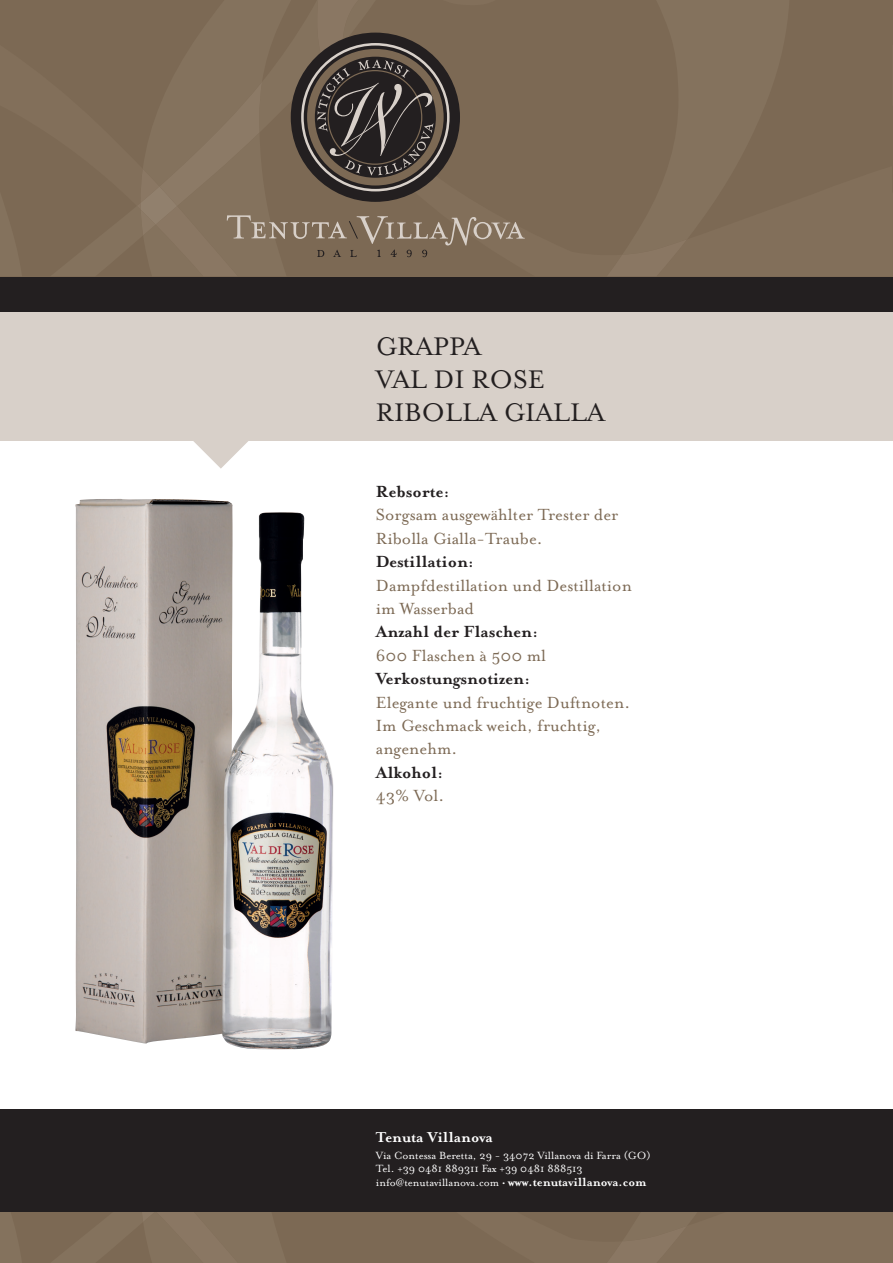
<style>
.page{position:relative;width:893px;height:1263px;background:#fff}
.page>*{position:absolute;margin:0;border:0;box-sizing:border-box;transform-origin:0 0}
.t1{font:29.25px/33.2px "Mrs Eaves Roman";color:#231f20}
.t2{font:18.6px/23.4px "Mrs Eaves Roman";color:#7c6954}
.t3{font:700 18.6px "Mrs Eaves";color:#231f20}
.t4{font:700 16.5px "Mrs Eaves";color:#fff}
.t5{font:12px/13.5px "Mrs Eaves Roman";color:#fff}
.s1{font-family:"Mrs Eaves";font-weight:700;font-size:13.5px}
</style>
<div class="page">
<div style="left:0;top:1118px;width:893px;height:145px;background:#7c6954"></div>
<svg style="left:607px;top:1227px;width:79px;height:36px"></svg>
<div style="left:142px;top:1212px;width:95px;height:51px;background:#84725d"></div>
<div style="left:0;top:276px;width:893px;height:47px;background:#231f20"></div>
<div style="left:0;top:1110px;width:893px;height:102px;background:#231f20"></div>
<div style="left:0;top:313px;width:893px;height:128px;background:#d8d0c9"></div>
<svg style="left:193px;top:441px;width:55px;height:28px"></svg>
<div style="left:525px;top:0;width:82px;height:276px;background:#7c6954"></div>
<svg style="left:607px;top:0;width:286px;height:276px;background:#7f6c57"></svg>
<svg style="left:0;top:0;width:525px;height:276px;background:#776754"></svg>
<img style="left:75px;top:499px;width:259px;height:551px">
<h1 class="t1" style="left:376px;top:330px;width:233px">GRAPPA<br>VAL DI ROSE<br>RIBOLLA GIALLA</h1>
<p class="t3" style="left:376px;top:481px;width:75px">Rebsorte:</p>
<p class="t2" style="left:376px;top:503px;width:244px">Sorgsam ausgewählter Trester der<br>Ribolla Gialla-Traube.</p>
<p class="t3" style="left:376px;top:551px;width:99px">Destillation:</p>
<p class="t2" style="left:376px;top:573px;width:258px">Dampfdestillation und Destillation im Wasserbad</p>
<p class="t3" style="left:376px;top:621px;width:164px">Anzahl der Flaschen:</p>
<p class="t2" style="left:376px;top:644px;width:172px">600 Flaschen à 500 ml</p>
<p class="t3" style="left:376px;top:668px;width:156px">Verkostungsnotizen:</p>
<p class="t2" style="left:376px;top:690px;width:256px">Elegante und fruchtige Duftnoten.<br>Im Geschmack weich, fruchtig, angenehm.</p>
<p class="t3" style="left:376px;top:761px;width:69px">Alkohol:</p>
<p class="t2" style="left:376px;top:784px;width:70px">43% Vol.</p>
<p class="t4" style="left:376px;top:1128px;width:118px">Tenuta Villanova</p>
<p class="t5" style="left:376px;top:1149px;width:276px">Via Contessa Beretta, 29 - 34072 Villanova di Farra (GO)<br>Tel. +39 0481 889311 Fax +39 0481 888513 info@tenutavillanova.com • <span class="s1">www.tenutavillanova.com</span></p>
</div>
